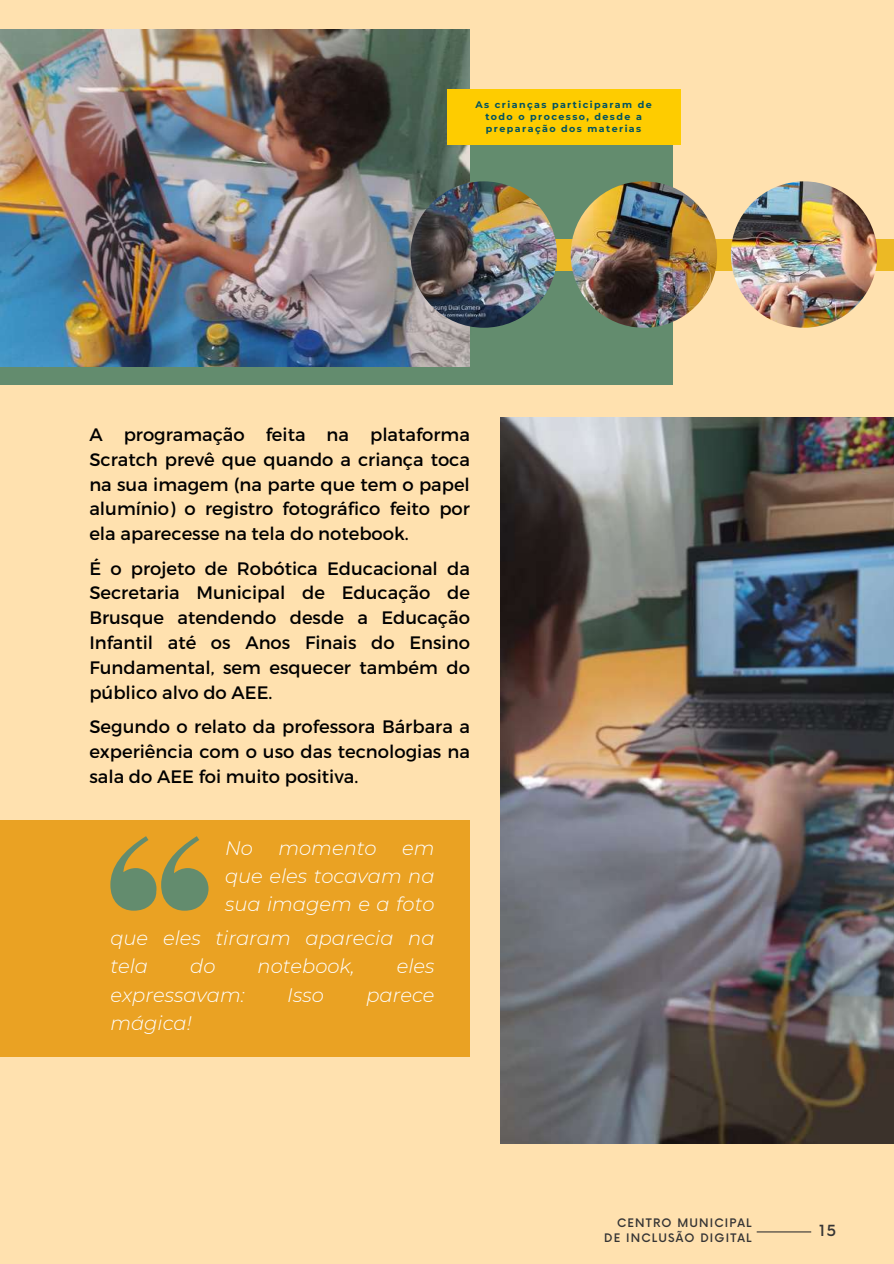
<style>
.page{position:relative;width:894px;height:1264px;background:#fff}
.page>*{position:absolute;margin:0;border:0;box-sizing:border-box;transform-origin:0 0}
.t1{font:italic 300 19.5px/28.2px "Montserrat";color:#fff;text-align:justify}
.t2{font:italic 300 19.5px "Montserrat";color:#eaa223}
.t3{font:18px/24.8px "Montserrat";color:#000;text-align:justify}
.t4{font:500 15px "Now";color:#363535}
.t5{font:500 11.4px/15.3px "Now";letter-spacing:.1em;color:#363535;text-align:right}
.t6{font:700 9.45px/11.9px "Montserrat";letter-spacing:.15em;color:#005262;text-align:center}
</style>
<div class="page">
<div style="left:0;top:0;width:893px;height:1263px;background:#ffe1af"></div>
<div style="left:0;top:142px;width:672px;height:243px;background:#638c6e"></div>
<img style="left:69px;top:327px;width:406px;height:40px">
<div style="left:336px;top:238px;width:557px;height:32px;background:#ecb925"></div>
<img style="left:0;top:30px;width:469px;height:336px">
<img style="left:410px;top:181px;width:147px;height:147px;border-radius:50%">
<img style="left:570px;top:181px;width:147px;height:147px;border-radius:50%">
<img style="left:730px;top:181px;width:147px;height:147px;border-radius:50%">
<img style="left:500px;top:417px;width:393px;height:726px">
<div style="left:0;top:820px;width:470px;height:237px;background:#eaa223"></div>
<svg style="left:110px;top:836px;width:98px;height:74px"></svg>
<hr style="left:756px;top:1231px;width:55px;height:1px;background:#363535">
<div style="left:447px;top:89px;width:233px;height:56px;background:#fecc00"></div>
<p class="t6" style="left:475px;top:99px;width:177px">As crianças participaram de todo o processo, desde a preparação dos materias</p>
<p class="t3" style="left:89px;top:421px;width:382px">A programação feita na plataforma Scratch prevê que quando a criança toca na sua imagem (na parte que tem o papel alumínio) o registro fotográfico feito por ela aparecesse na tela do notebook.</p>
<p class="t3" style="left:89px;top:555px;width:382px">É o projeto de Robótica Educacional da Secretaria Municipal de Educação de Brusque atendendo desde a Educação Infantil até os Anos Finais do Ensino Fundamental, sem esquecer também do público alvo do AEE.</p>
<p class="t3" style="left:89px;top:713px;width:382px">Segundo o relato da professora Bárbara a experiência com o uso das tecnologias na sala do AEE foi muito positiva.</p>
<p class="t1" style="left:225px;top:833px;width:29px">No</p>
<p class="t1" style="left:278px;top:833px;width:100px">momento</p>
<p class="t1" style="left:225px;top:833px;width:211px;text-indent:177px">em que eles tocavam na sua imagem e a foto</p>
<p class="t1" style="left:110px;top:924px;width:325px">que eles tiraram aparecia na</p>
<p class="t2" style="left:225px;top:920px;width:5px">.</p>
<p class="t1" style="left:110px;top:952px;width:39px">tela</p>
<p class="t1" style="left:190px;top:952px;width:27px">do</p>
<p class="t1" style="left:257px;top:952px;width:99px">notebook,</p>
<p class="t1" style="left:396px;top:952px;width:39px">eles</p>
<p class="t1" style="left:110px;top:980px;width:136px">expressavam:</p>
<p class="t1" style="left:287px;top:980px;width:38px">Isso</p>
<p class="t1" style="left:366px;top:980px;width:70px">parece</p>
<p class="t1" style="left:110px;top:1008px;width:83px">mágica!</p>
<p class="t5" style="left:604px;top:1215px;width:149px">CENTRO MUNICIPAL<br>DE INCLUSÃO DIGITAL</p>
<p class="t4" style="left:819px;top:1222px;width:18px">15</p>
</div>
